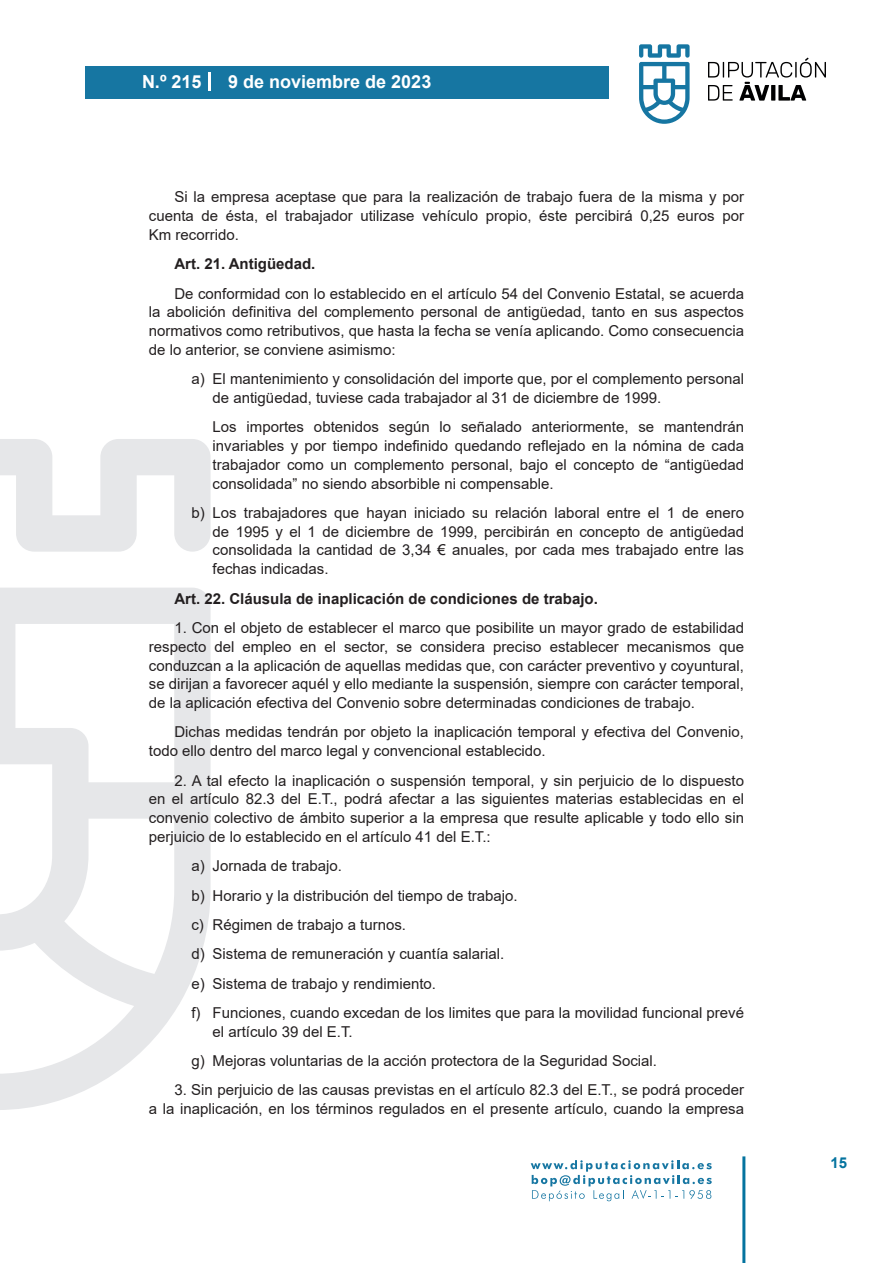
<style>
.page{position:relative;width:893px;height:1263px;background:#fff}
.page>*{position:absolute;margin:0;border:0;box-sizing:border-box;transform-origin:0 0}
.t1{font:700 18px "Arial";color:#fff}
.texto_normal{font:15px/18.8px "Arial";color:#231f20;text-align:justify}
.texto_normal-2{font:700 15px "Arial";color:#231f20}
.t2{font:700 15px "Arial";color:#04739f}
</style>
<div class="page">
<svg style="left:531px;top:1160px;width:181px;height:41px"></svg>
<div style="left:85px;top:66px;width:523px;height:33px;background:#1676a2"></div>
<svg style="left:639px;top:44px;width:51px;height:80px"></svg>
<svg style="left:708px;top:58px;width:118px;height:43px"></svg>
<hr style="left:742px;top:1156px;width:3px;height:107px;background:#04739f">
<svg style="left:208px;top:72px;width:2px;height:18px"></svg>
<svg style="left:0;top:439px;width:211px;height:671px"></svg>
<p class="t1" style="left:142px;top:69px;width:61px">N.º 215</p>
<p class="t1" style="left:228px;top:69px;width:205px">9 de noviembre de 2023</p>
<p class="texto_normal" style="left:149px;top:188px;width:597px;text-indent:26px">Si la empresa aceptase que para la realización de trabajo fuera de la misma y por cuenta de ésta, el trabajador utilizase vehículo propio, éste percibirá 0,25 euros por Km recorrido.</p>
<p class="texto_normal-2" style="left:174px;top:253px;width:143px">Art. 21. Antigüedad.</p>
<p class="texto_normal" style="left:149px;top:284px;width:597px;text-indent:26px">De conformidad con lo establecido en el artículo 54 del Convenio Estatal, se acuerda la abolición definitiva del complemento personal de antigüedad, tanto en sus aspectos normativos como retributivos, que hasta la fecha se venía aplicando. Como consecuencia de lo anterior, se conviene asimismo:</p>
<p class="texto_normal" style="left:213px;top:369px;width:533px;text-indent:-21px">a) El mantenimiento y consolidación del importe que, por el complemento personal de antigüedad, tuviese cada trabajador al 31 de diciembre de 1999.</p>
<p class="texto_normal" style="left:213px;top:418px;width:533px">Los importes obtenidos según lo señalado anteriormente, se mantendrán invariables y por tiempo indefinido quedando reflejado en la nómina de cada trabajador como un complemento personal, bajo el concepto de “antigüedad consolidada” no siendo absorbible ni compensable.</p>
<p class="texto_normal" style="left:213px;top:503px;width:533px;text-indent:-21px">b) Los trabajadores que hayan iniciado su relación laboral entre el 1 de enero de 1995 y el 1 de diciembre de 1999, percibirán en concepto de antigüedad consolidada la cantidad de 3,34 € anuales, por cada mes trabajado entre las fechas indicadas.</p>
<p class="texto_normal-2" style="left:174px;top:588px;width:425px">Art. 22. Cláusula de inaplicación de condiciones de trabajo.</p>
<p class="texto_normal" style="left:149px;top:618px;width:597px;text-indent:26px">1. Con el objeto de establecer el marco que posibilite un mayor grado de estabilidad respecto del empleo en el sector, se considera preciso establecer mecanismos que conduzcan a la aplicación de aquellas medidas que, con carácter preventivo y coyuntural, se dirijan a favorecer aquél y ello mediante la suspensión, siempre con carácter temporal, de la aplicación efectiva del Convenio sobre determinadas condiciones de trabajo.</p>
<p class="texto_normal" style="left:149px;top:723px;width:597px;text-indent:26px">Dichas medidas tendrán por objeto la inaplicación temporal y efectiva del Convenio, todo ello dentro del marco legal y convencional establecido.</p>
<p class="texto_normal" style="left:149px;top:771px;width:597px;text-indent:26px">2. A tal efecto la inaplicación o suspensión temporal, y sin perjuicio de lo dispuesto en el artículo 82.3 del E.T., podrá afectar a las siguientes materias establecidas en el convenio colectivo de ámbito superior a la empresa que resulte aplicable y todo ello sin perjuicio de lo establecido en el artículo 41 del E.T.:</p>
<p class="texto_normal" style="left:191px;top:856px;width:152px">a) Jornada de trabajo.</p>
<p class="texto_normal" style="left:191px;top:886px;width:328px">b) Horario y la distribución del tiempo de trabajo.</p>
<p class="texto_normal" style="left:191px;top:915px;width:216px">c) Régimen de trabajo a turnos.</p>
<p class="texto_normal" style="left:191px;top:944px;width:315px">d) Sistema de remuneración y cuantía salarial.</p>
<p class="texto_normal" style="left:191px;top:974px;width:246px">e) Sistema de trabajo y rendimiento.</p>
<p class="texto_normal" style="left:213px;top:1003px;width:533px;text-indent:-21px">f) Funciones, cuando excedan de los limites que para la movilidad funcional prevé el artículo 39 del E.T.</p>
<p class="texto_normal" style="left:191px;top:1051px;width:467px">g) Mejoras voluntarias de la acción protectora de la Seguridad Social.</p>
<p class="texto_normal" style="left:149px;top:1081px;width:597px;text-align:right">3. Sin perjuicio de las causas previstas en el artículo 82.3 del E.T., se podrá proceder<br>a la inaplicación, en los términos regulados en el presente artículo, cuando la empresa</p>
<p class="t2" style="left:831px;top:1152px;width:18px">15</p>
</div>
